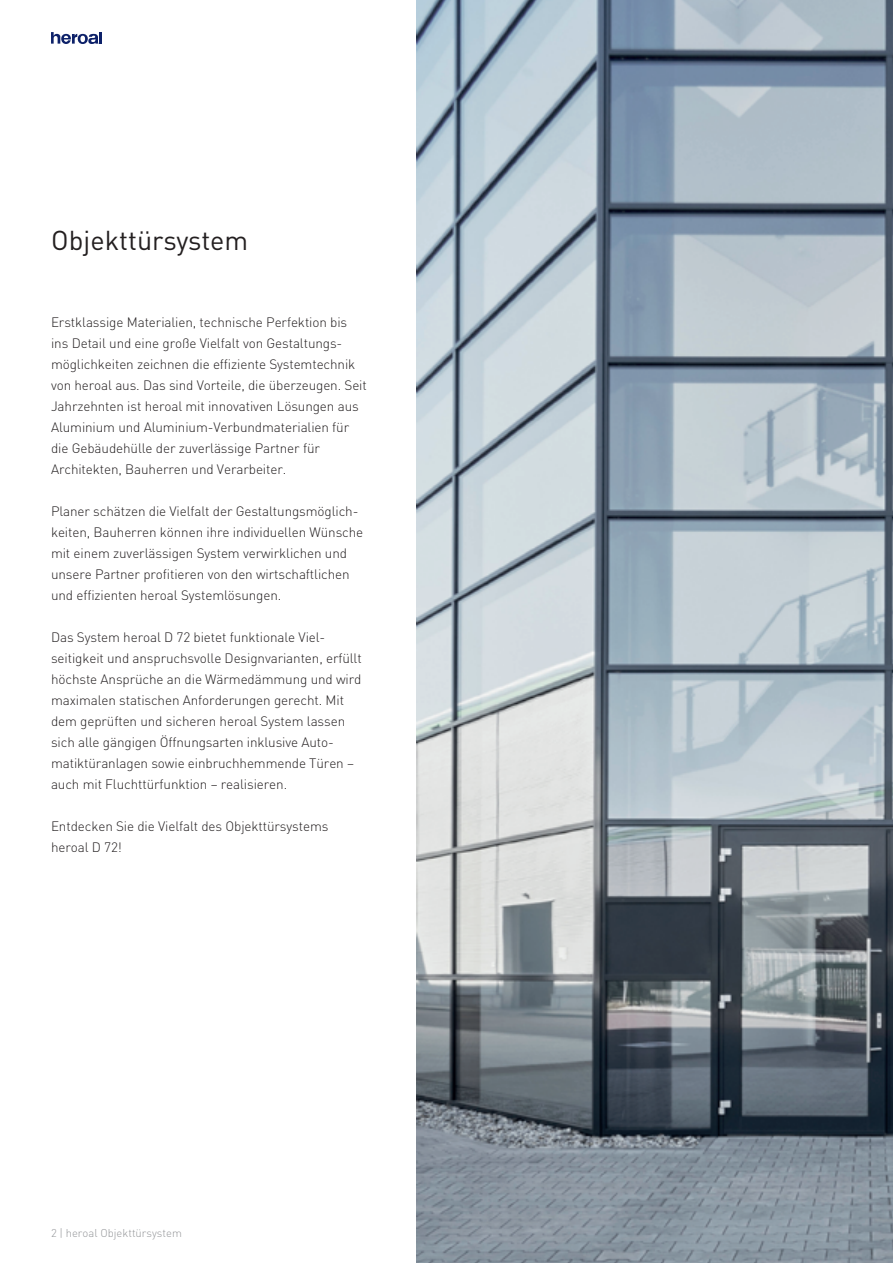
<style>
.page{position:relative;width:893px;height:1263px;background:#fff}
.page>*{position:absolute;margin:0;border:0;box-sizing:border-box;transform-origin:0 0}
.t1{font:27px "DIN Pro";color:#231f20}
.t2{font:300 13.5px/21px "DIN Pro";letter-spacing:-.01em;color:#231f20}
.t3{font:300 11.25px "DIN Pro";color:#939598}
</style>
<div class="page">
<svg style="left:51px;top:32px;width:51px;height:12px"></svg>
<img style="left:417px;top:0;width:476px;height:1263px">
<h1 class="t1" style="left:51px;top:219px;width:198px">Objekttürsystem</h1>
<p class="t2" style="left:51px;top:311px;width:317px">Erstklassige Materialien, technische Perfektion bis ins Detail und eine große Vielfalt von Gestaltungs&shy;möglichkeiten zeichnen die effiziente Systemtechnik von heroal aus. Das sind Vorteile, die überzeugen. Seit Jahrzehnten ist heroal mit innovativen Lösungen aus Aluminium und Aluminium-Verbundmaterialien für die Gebäudehülle der zuverlässige Partner für Architekten, Bauherren und Verarbeiter.</p>
<p class="t2" style="left:51px;top:500px;width:314px">Planer schätzen die Vielfalt der Gestaltungsmöglich&shy;keiten, Bauherren können ihre individuellen Wünsche mit einem zuverlässigen System verwirklichen und unsere Partner profitieren von den wirtschaftlichen und effizienten heroal Systemlösungen.</p>
<p class="t2" style="left:51px;top:626px;width:312px">Das System heroal D 72 bietet funktionale Viel&shy;seitigkeit und anspruchsvolle Designvarianten, erfüllt höchste Ansprüche an die Wärmedämmung und wird maximalen statischen Anforderungen gerecht. Mit dem geprüften und sicheren heroal System lassen sich alle gängigen Öffnungsarten inklusive Auto&shy;matiktüranlagen sowie einbruchhemmende Türen – auch mit Fluchttürfunktion – realisieren.</p>
<p class="t2" style="left:51px;top:815px;width:279px">Entdecken Sie die Vielfalt des Objekttürsystems heroal D 72!</p>
<p class="t3" style="left:51px;top:1224px;width:132px">2 | heroal Objekttürsystem</p>
</div>
